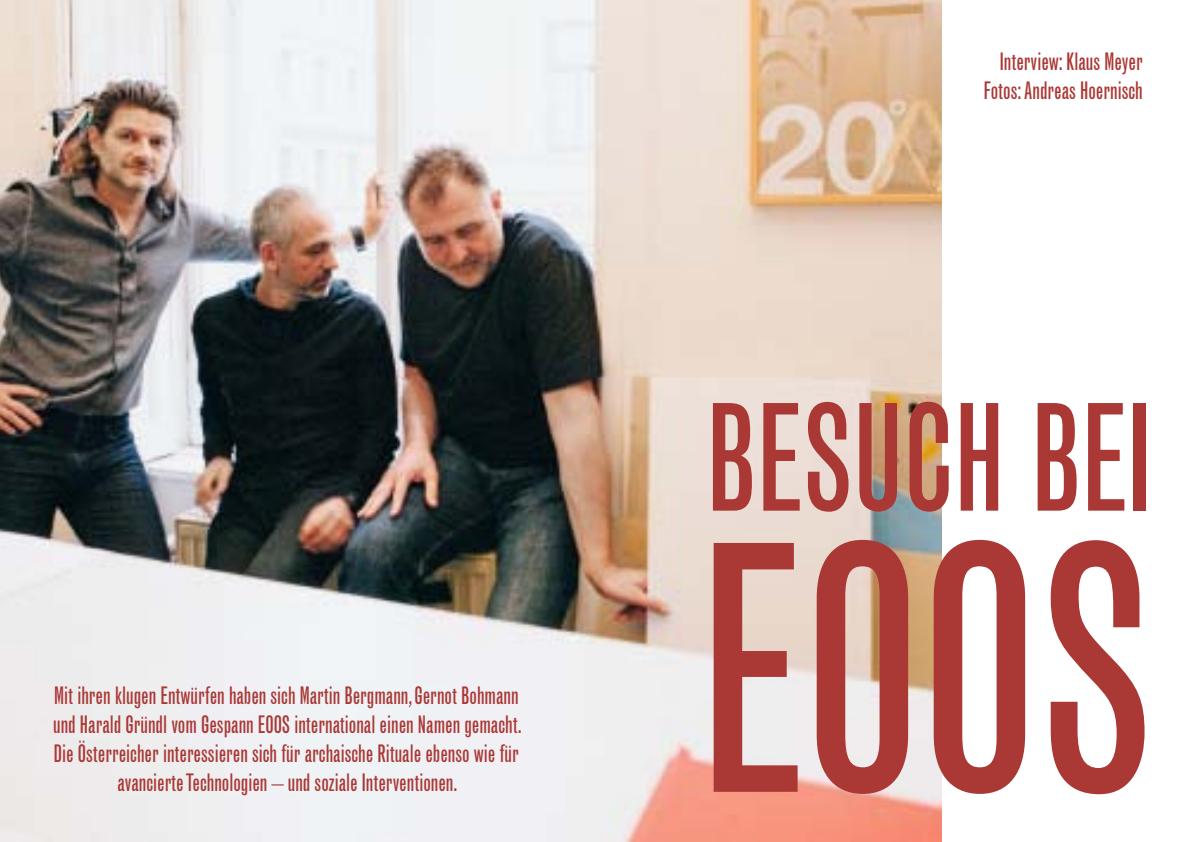
<style>
.page{position:relative;width:1191px;height:842px;background:#fff}
.page>*{position:absolute;margin:0;border:0;box-sizing:border-box;transform-origin:0 0}
.t1{font:extra-condensed 340px "Grotesque";color:#aa3835}
.t2{font:extra-condensed 147px "Grotesque";color:#aa3835}
.t3{font:extra-condensed 24px/29px "Grotesque";color:#aa3835;text-align:right}
</style>
<div class="page">
<img style="left:0;top:1px;width:941px;height:841px">
<p class="t3" style="left:53px;top:681px;width:470px;text-align:center">Mit ihren klugen Entwürfen haben sich Martin Bergmann, Gernot Bohmann und Harald Gründl vom Gespann EOOS international einen Namen gemacht.<br>Die Österreicher interessieren sich für archaische Rituale ebenso wie für avancierte Technologien – und soziale Interventionen.</p>
<p class="t3" style="left:983px;top:47px;width:161px">Interview: Klaus Meyer<br>Fotos: Andreas Hoernisch</p>
<h2 class="t2" style="left:705px;top:371px;width:447px">BESUCH BEI</h2>
<h1 class="t1" style="left:697px;top:468px;width:459px">EOOS</h1>
</div>
